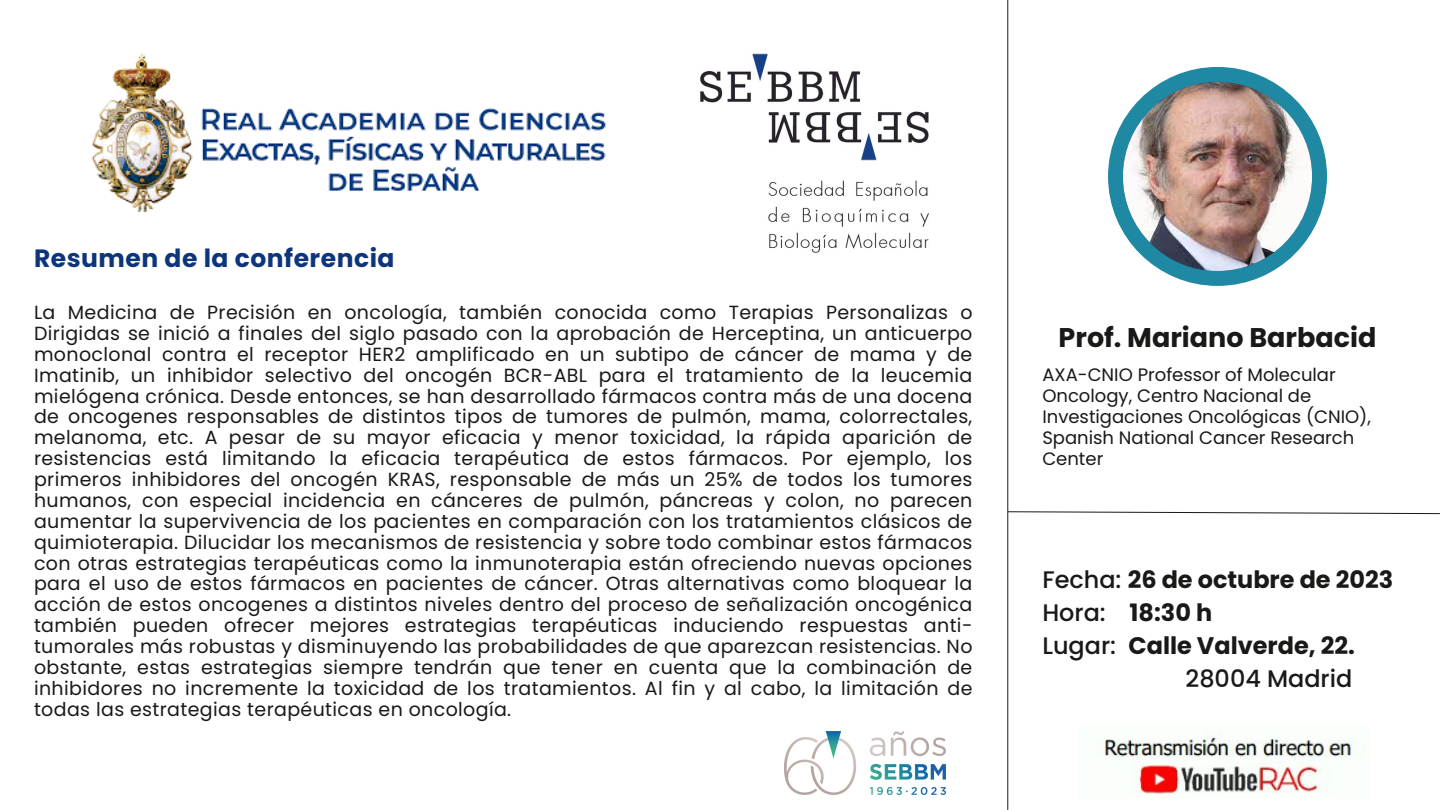
<style>
.page{position:relative;width:1440px;height:810px;background:#fff}
.page>*{position:absolute;margin:0;border:0;box-sizing:border-box;transform-origin:0 0}
.t1{font:700 27px "Poppins";color:#191918}
.t2{font:700 25px "Poppins";letter-spacing:.02em;color:#0d357b}
.t3{font:700 23.9px "Poppins";color:#191918}
.t4{font:500 23.9px "Poppins";color:#191918}
.t5{font:19px/20.9px "Poppins";letter-spacing:.02em;color:#191918;text-align:justify}
.t6{font:18px/21px "Poppins";color:#191918}
.s1{font-weight:500}
</style>
<div class="page">
<hr style="left:1007px;top:0;width:1px;height:810px;background:#191918">
<div style="left:1108px;top:67px;width:219px;height:219px;background:#1f89a3;border-radius:50%"></div>
<img style="left:1123px;top:82px;width:189px;height:189px;border-radius:50%">
<svg style="left:1008px;top:511px;width:432px;height:3px"></svg>
<img style="left:91px;top:53px;width:515px;height:160px">
<img style="left:700px;top:53px;width:229px;height:200px">
<img style="left:784px;top:731px;width:161px;height:63px">
<img style="left:1101px;top:731px;width:260px;height:64px">
<p class="t2" style="left:34px;top:241px;width:362px">Resumen de la conferencia</p>
<p class="t5" style="left:34px;top:302px;width:940px">La Medicina de Precisión en oncología, también conocida como Terapias Personalizas o Dirigidas se inició a finales del siglo pasado con la aprobación de Herceptina, un anticuerpo monoclonal contra el receptor HER2 amplificado en un subtipo de cáncer de mama y de Imatinib, un inhibidor selectivo del oncogén BCR-ABL para el tratamiento de la leucemia mielógena crónica. Desde entonces, se han desarrollado fármacos contra más de una docena de oncogenes responsables de distintos tipos de tumores de pulmón, mama, colorrectales, melanoma, etc. A pesar de su mayor eficacia y menor toxicidad, la rápida aparición de resistencias está limitando la eficacia terapéutica de estos fármacos. Por ejemplo, los primeros inhibidores del oncogén KRAS, responsable de más un 25% de todos los tumores humanos, con especial incidencia en cánceres de pulmón, páncreas y colon, no parecen aumentar la supervivencia de los pacientes en comparación con los tratamientos clásicos de quimioterapia. Dilucidar los mecanismos de resistencia y sobre todo combinar estos fármacos con otras estrategias terapéuticas como la inmunoterapia están ofreciendo nuevas opciones para el uso de estos fármacos en pacientes de cáncer. Otras alternativas como bloquear la acción de estos oncogenes a distintos niveles dentro del proceso de señalización oncogénica también pueden ofrecer mejores estrategias terapéuticas induciendo respuestas anti&shy;tumorales más robustas y disminuyendo las probabilidades de que aparezcan resistencias. No obstante, estas estrategias siempre tendrán que tener en cuenta que la combinación de inhibidores no incremente la toxicidad de los tratamientos. Al fin y al cabo, la limitación de todas las estrategias terapéuticas en oncología.</p>
<p class="t1" style="left:1059px;top:318px;width:319px">Prof. Mariano Barbacid</p>
<p class="t6" style="left:1042px;top:365px;width:330px">AXA-CNIO Professor of Molecular<br>Oncology, Centro Nacional de<br>Investigaciones Oncológicas (CNIO),<br>Spanish National Cancer Research<br>Center</p>
<p class="t3" style="left:1042px;top:563px;width:352px"><span class="s1">Fecha:</span> 26 de octubre de 2023</p>
<p class="t3" style="left:1042px;top:596px;width:171px"><span class="s1">Hora:</span> 18:30 h</p>
<p class="t3" style="left:1042px;top:629px;width:314px"><span class="s1">Lugar:</span> Calle Valverde, 22.</p>
<p class="t4" style="left:1186px;top:662px;width:168px">28004 Madrid</p>
</div>
